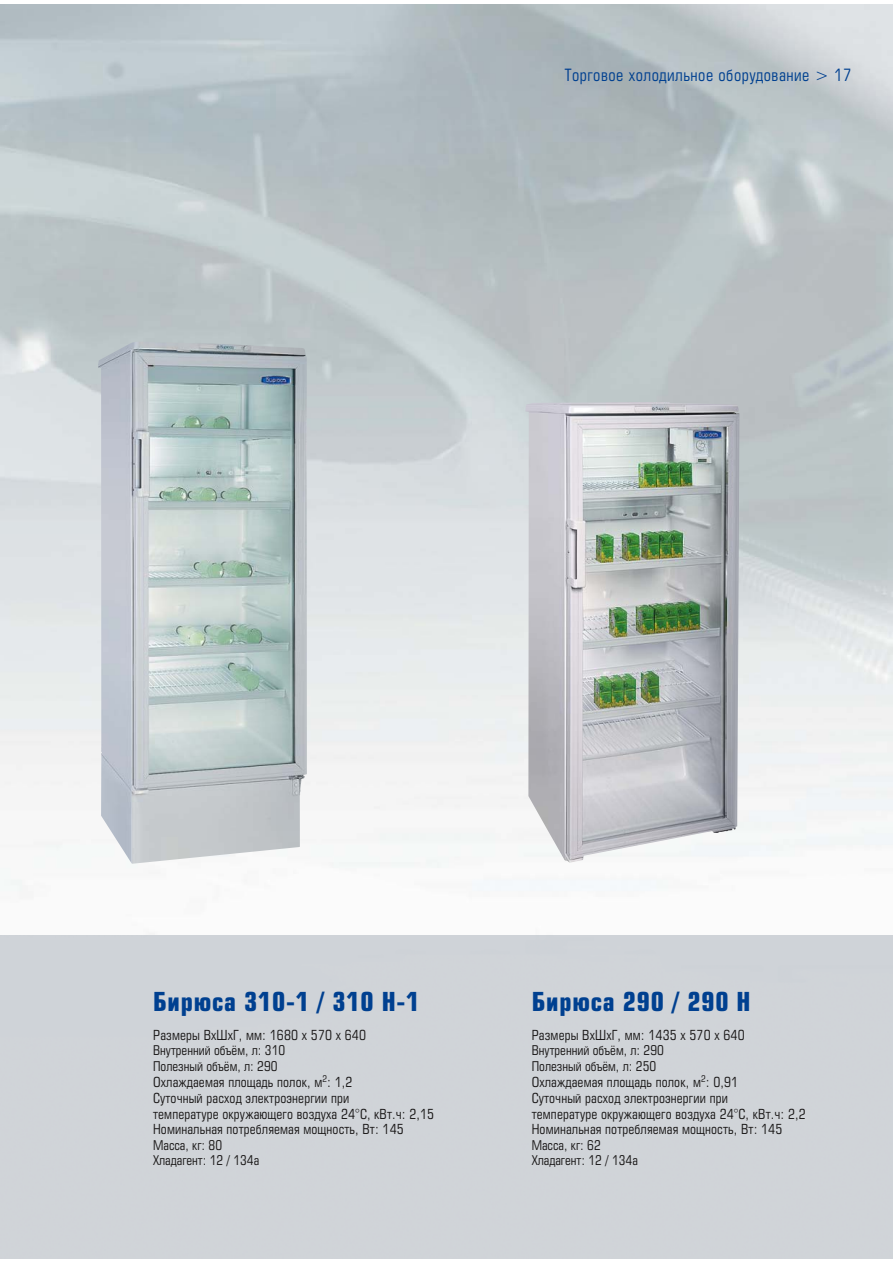
<style>
.page{position:relative;width:893px;height:1263px;background:#fff}
.page>*{position:absolute;margin:0;border:0;box-sizing:border-box;transform-origin:0 0}
.t1{font:700 25.5px "Europe Cond";letter-spacing:.03em;color:#004090}
.t2{font:16.5px "Europe Cond";letter-spacing:.03em;color:#004090}
.t3{font:13.5px/15.9px "Europe Cond";letter-spacing:.01em;color:#191717}
.t4{font:13.05px/15.5px "Europe Cond";color:#191717}
</style>
<div class="page">
<div style="left:0;top:936px;width:892px;height:323px;background:#d0d4d8"></div>
<img style="left:98px;top:342px;width:208px;height:522px">
<img style="left:525px;top:402px;width:214px;height:461px">
<p class="t2" style="left:564px;top:69px;width:288px">Торговое холодильное оборудование &gt; 17</p>
<h1 class="t1" style="left:153px;top:992px;width:268px">Бирюса 310-1 / 310 Н-1</h1>
<p class="t3" style="left:153px;top:1028px;width:214px">Размеры ВхШхГ, мм: 1680 х 570 х 640</p>
<p class="t4" style="left:153px;top:1044px;width:134px">Внутренний объём, л: 310<br>Полезный объём, л: 290</p>
<p class="t3" style="left:153px;top:1075px;width:282px">Охлаждаемая площадь полок, м<sup>2</sup>: 1,2<br>Суточный расход электроэнергии при<br>температуре окружающего воздуха 24°C, кВт.ч: 2,15<br>Номинальная потребляемая мощность, Вт: 145</p>
<p class="t4" style="left:153px;top:1138px;width:108px">Масса, кг: 80<br>Хладагент: 12 / 134а</p>
<h1 class="t1" style="left:531px;top:992px;width:220px">Бирюса 290 / 290 Н</h1>
<p class="t3" style="left:531px;top:1028px;width:214px">Размеры ВхШхГ, мм: 1435 х 570 х 640</p>
<p class="t4" style="left:531px;top:1044px;width:134px">Внутренний объём, л: 290<br>Полезный объём, л: 250</p>
<p class="t3" style="left:531px;top:1075px;width:275px">Охлаждаемая площадь полок, м<sup>2</sup>: 0,91<br>Суточный расход электроэнергии при<br>температуре окружающего воздуха 24°C, кВт.ч: 2,2<br>Номинальная потребляемая мощность, Вт: 145</p>
<p class="t4" style="left:531px;top:1138px;width:108px">Масса, кг: 62<br>Хладагент: 12 / 134а</p>
</div>
